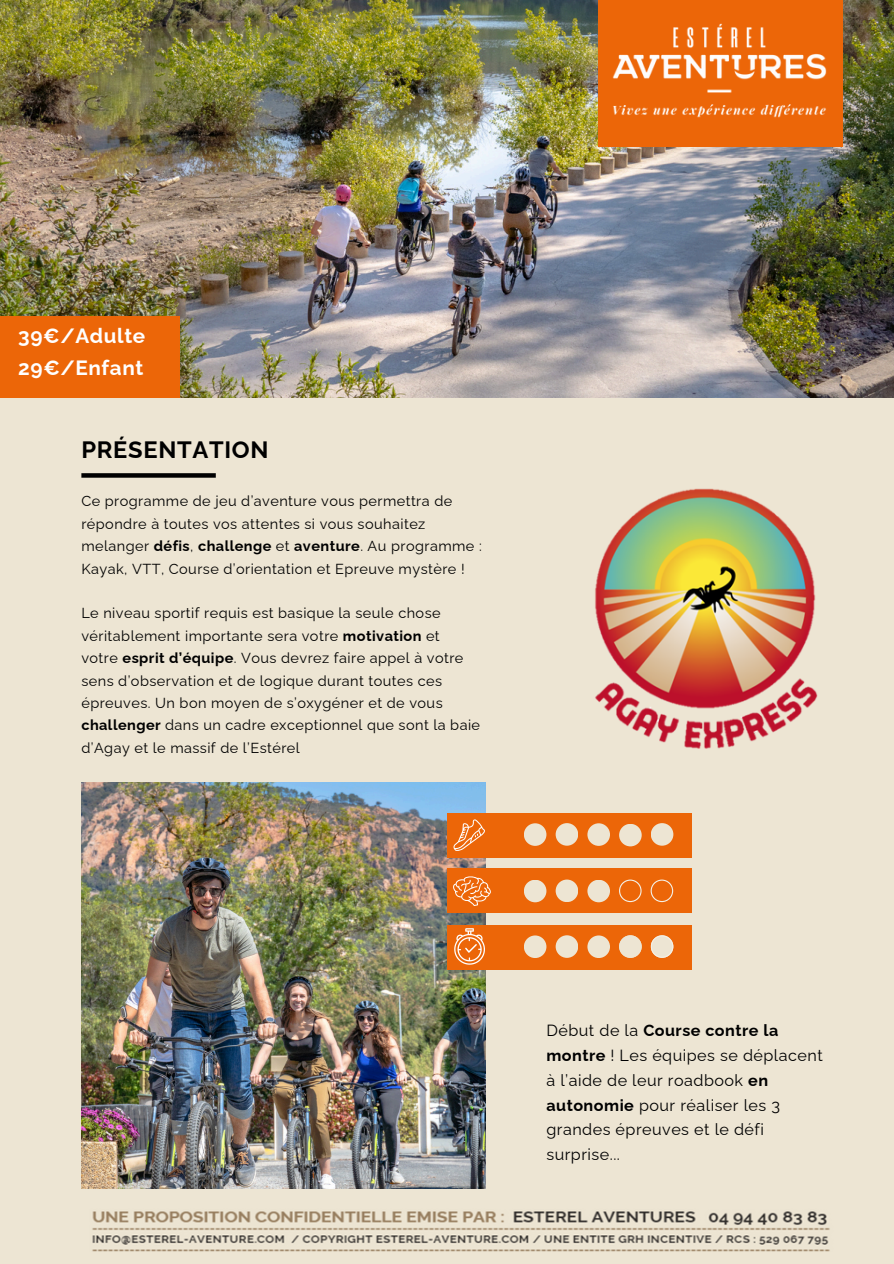
<style>
.page{position:relative;width:894px;height:1264px;background:#fff}
.page>*{position:absolute;margin:0;border:0;box-sizing:border-box;transform-origin:0 0}
.t1{font:700 23.7px "Raleway";letter-spacing:.03em;color:#000}
.t2{font:700 20.7px/32.7px "Raleway";letter-spacing:.03em;color:#fff}
.t3{font:16.2px/24.8px "Raleway";letter-spacing:.03em;color:#000}
.t4{font:14.55px/22.4px "Raleway";letter-spacing:.03em;color:#000}
.s1{font-weight:700}
</style>
<div class="page">
<div style="left:0;top:0;width:893px;height:1263px;background:#ede5d3"></div>
<img style="left:0;top:0;width:893px;height:397px">
<img style="left:595px;top:488px;width:221px;height:261px">
<img style="left:81px;top:782px;width:404px;height:406px">
<svg style="left:81px;top:473px;width:135px;height:4px"></svg>
<div style="left:446px;top:812px;width:245px;height:45px;background:#ec6608"></div>
<div style="left:446px;top:868px;width:245px;height:45px;background:#ec6608"></div>
<div style="left:446px;top:924px;width:245px;height:45px;background:#ec6608"></div>
<svg style="left:453px;top:819px;width:32px;height:31px"></svg>
<svg style="left:453px;top:876px;width:38px;height:30px"></svg>
<svg style="left:454px;top:928px;width:31px;height:36px"></svg>
<div style="left:523px;top:879px;width:23px;height:23px;background:#ede5d3;border-radius:50%"></div>
<div style="left:555px;top:879px;width:23px;height:23px;background:#ede5d3;border-radius:50%"></div>
<div style="left:587px;top:879px;width:23px;height:23px;background:#ede5d3;border-radius:50%"></div>
<div style="left:523px;top:823px;width:23px;height:22px;background:#ede5d3;border-radius:50%"></div>
<div style="left:555px;top:823px;width:23px;height:22px;background:#ede5d3;border-radius:50%"></div>
<div style="left:587px;top:823px;width:23px;height:22px;background:#ede5d3;border-radius:50%"></div>
<div style="left:523px;top:935px;width:23px;height:23px;background:#ede5d3;border-radius:50%"></div>
<div style="left:555px;top:935px;width:23px;height:22px;background:#ede5d3;border-radius:50%"></div>
<div style="left:587px;top:935px;width:23px;height:23px;background:#ede5d3;border-radius:50%"></div>
<svg style="left:619px;top:935px;width:22px;height:22px"></svg>
<svg style="left:650px;top:935px;width:23px;height:22px"></svg>
<div style="left:598px;top:0;width:244px;height:146px;background:#ec6608"></div>
<img style="left:612px;top:23px;width:213px;height:95px">
<div style="left:619px;top:823px;width:22px;height:23px;background:#ede5d3;border-radius:50%"></div>
<svg style="left:619px;top:879px;width:22px;height:23px"></svg>
<svg style="left:650px;top:879px;width:23px;height:23px"></svg>
<div style="left:650px;top:823px;width:23px;height:22px;background:#ede5d3;border-radius:50%"></div>
<img style="left:92px;top:1211px;width:738px;height:40px">
<div style="left:0;top:316px;width:179px;height:81px;background:#ec6608"></div>
<p class="t2" style="left:18px;top:319px;width:128px">39€/Adulte<br>29€/Enfant</p>
<p class="t1" style="left:81px;top:435px;width:189px">PRÉSENTATION</p>
<h2 class="t4" style="left:81px;top:490px;width:402px">Ce programme de jeu d’aventure vous permettra de répondre à toutes vos attentes si vous souhaitez melanger <span class="s1">défis</span>, <span class="s1">challenge</span> et <span class="s1">aventure</span>. Au programme :<br>Kayak, VTT, Course d’orientation et Epreuve mystère !</h2>
<h1 class="t4" style="left:81px;top:602px;width:360px">Le niveau sportif requis est basique la seule chose véritablement importante sera votre <span class="s1">motivation</span> et</h1>
<p class="t4" style="left:81px;top:647px;width:400px">votre <span class="s1">esprit d’équipe</span>. Vous devrez faire appel à votre sens d’observation et de logique durant toutes ces épreuves. Un bon moyen de s’oxygéner et de vous <span class="s1">challenger</span> dans un cadre exceptionnel que sont la baie d’Agay et le massif de l’Estérel</p>
<p class="t3" style="left:546px;top:1018px;width:278px">Début de la <span class="s1">Course contre la montre</span> ! Les équipes se déplacent à l’aide de leur roadbook <span class="s1">en autonomie</span> pour réaliser les 3 grandes épreuves et le défi surprise...</p>
</div>
